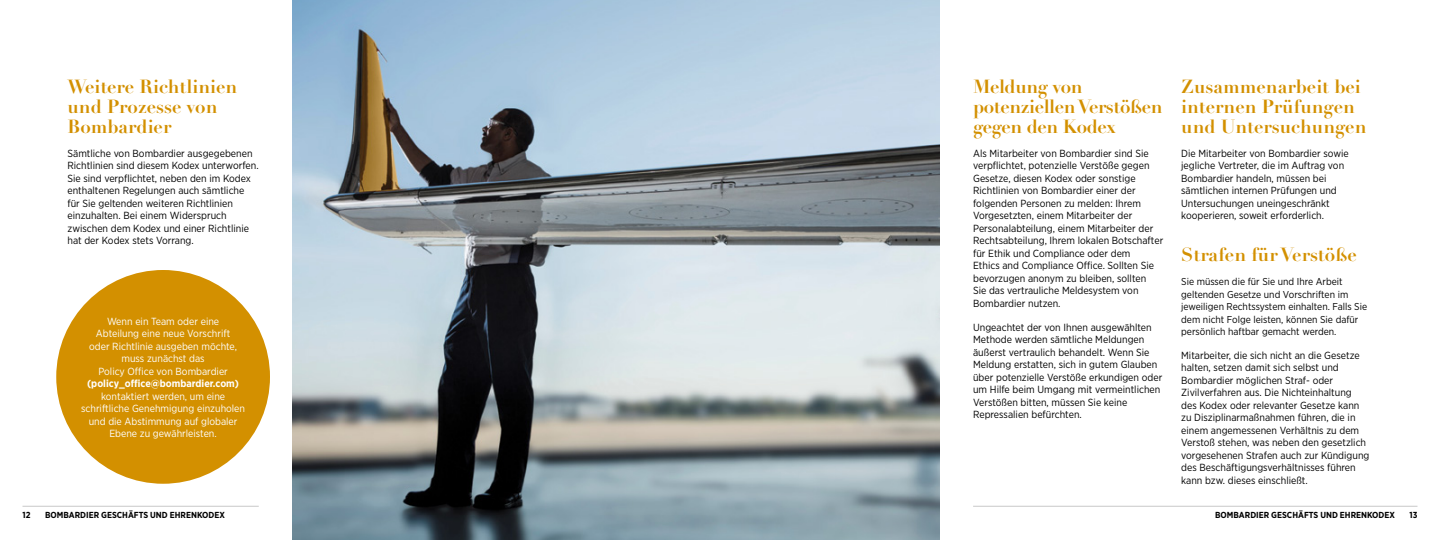
<style>
.page{position:relative;width:1440px;height:540px;background:#fff}
.page>*{position:absolute;margin:0;border:0;box-sizing:border-box;transform-origin:0 0}
.t1{font:700 18.75px/20px "Didot LH";color:#d39000}
.t2{font:700 18.75px/20px "Didot LH";letter-spacing:-.02em;color:#d39000}
.t3{font:10.25px/12.5px "Gotham Narrow";color:#000}
.t4{font:10.25px/12.5px "Gotham Narrow";color:#fff;text-align:center}
.t5{font:700 10.25px "Gotham Narrow";color:#fff}
.t6{font:10px/12.5px "Gotham Narrow";color:#000}
.t7{font:700 8.75px "Gotham Narrow";color:#000}
</style>
<div class="page">
<img style="left:292px;top:0;width:647px;height:540px">
<div style="left:56px;top:270px;width:214px;height:214px;background:#d39000;border-radius:50%"></div>
<hr style="left:22px;top:506px;width:237px;height:1px;background:#c8c8c8">
<hr style="left:973px;top:506px;width:445px;height:1px;background:#c8c8c8">
<h1 class="t1" style="left:68px;top:77px;width:171px">Weitere Richtlinien und Prozesse von<br>Bombardier</h1>
<p class="t3" style="left:68px;top:147px;width:193px">Sämtliche von Bombardier ausgegebenen Richtlinien sind diesem Kodex unterworfen.<br>Sie sind verpflichtet, neben den im Kodex enthaltenen Regelungen auch sämtliche für Sie geltenden weiteren Richtlinien einzuhalten. Bei einem Widerspruch zwischen dem Kodex und einer Richtlinie hat der Kodex stets Vorrang.</p>
<p class="t4" style="left:89px;top:315px;width:149px">Wenn ein Team oder eine<br>Abteilung eine neue Vorschrift oder Richtlinie ausgeben möchte, muss zunächst das<br>Policy Office von Bombardier</p>
<p class="t5" style="left:87px;top:377px;width:153px">(policy_office@bombardier.com)</p>
<p class="t4" style="left:81px;top:390px;width:166px">kontaktiert werden, um eine schriftliche Genehmigung einzuholen und die Abstimmung auf globaler<br>Ebene zu gewährleisten.</p>
<h1 class="t2" style="left:973px;top:77px;width:191px">Meldung von potenziellen Verstößen gegen den Kodex</h1>
<p class="t3" style="left:973px;top:147px;width:192px">Als Mitarbeiter von Bombardier sind Sie verpflichtet, potenzielle Verstöße gegen Gesetze, diesen Kodex oder sonstige Richtlinien von Bombardier einer der folgenden Personen zu melden: Ihrem Vorgesetzten, einem Mitarbeiter der Personalabteilung, einem Mitarbeiter der Rechtsabteilung, Ihrem lokalen Botschafter für Ethik und Compliance oder dem<br>Ethics and Compliance Office. Sollten Sie bevorzugen anonym zu bleiben, sollten<br>Sie das vertrauliche Meldesystem von Bombardier nutzen.</p>
<p class="t3" style="left:973px;top:321px;width:191px">Ungeachtet der von Ihnen ausgewählten Methode werden sämtliche Meldungen äußerst vertraulich behandelt. Wenn Sie Meldung erstatten, sich in gutem Glauben über potenzielle Verstöße erkundigen oder um Hilfe beim Umgang mit vermeintlichen Verstößen bitten, müssen Sie keine Repressalien befürchten.</p>
<h1 class="t1" style="left:1181px;top:77px;width:187px">Zusammenarbeit bei internen Prüfungen und Untersuchungen</h1>
<p class="t3" style="left:1181px;top:147px;width:169px">Die Mitarbeiter von Bombardier sowie jegliche Vertreter, die im Auftrag von Bombardier handeln, müssen bei sämtlichen internen Prüfungen und Untersuchungen uneingeschränkt kooperieren, soweit erforderlich.</p>
<h1 class="t1" style="left:1181px;top:245px;width:177px">Strafen für Verstöße</h1>
<p class="t6" style="left:1181px;top:275px;width:187px">Sie müssen die für Sie und Ihre Arbeit geltenden Gesetze und Vorschriften im jeweiligen Rechtssystem einhalten. Falls Sie dem nicht Folge leisten, können Sie dafür persönlich haftbar gemacht werden.</p>
<p class="t3" style="left:1181px;top:349px;width:190px">Mitarbeiter, die sich nicht an die Gesetze halten, setzen damit sich selbst und Bombardier möglichen Straf- oder Zivilverfahren aus. Die Nichteinhaltung des Kodex oder relevanter Gesetze kann zu Disziplinarmaßnahmen führen, die in einem angemessenen Verhältnis zu dem Verstoß stehen, was neben den gesetzlich vorgesehenen Strafen auch zur Kündigung des Beschäftigungsverhältnisses führen kann bzw. dieses einschließt.</p>
<p class="t7" style="left:22px;top:509px;width:10px">12</p>
<p class="t7" style="left:45px;top:509px;width:181px">BOMBARDIER GESCHÄFTS UND EHRENKODEX</p>
<p class="t7" style="left:1215px;top:509px;width:181px">BOMBARDIER GESCHÄFTS UND EHRENKODEX</p>
<p class="t7" style="left:1410px;top:509px;width:9px">13</p>
</div>
